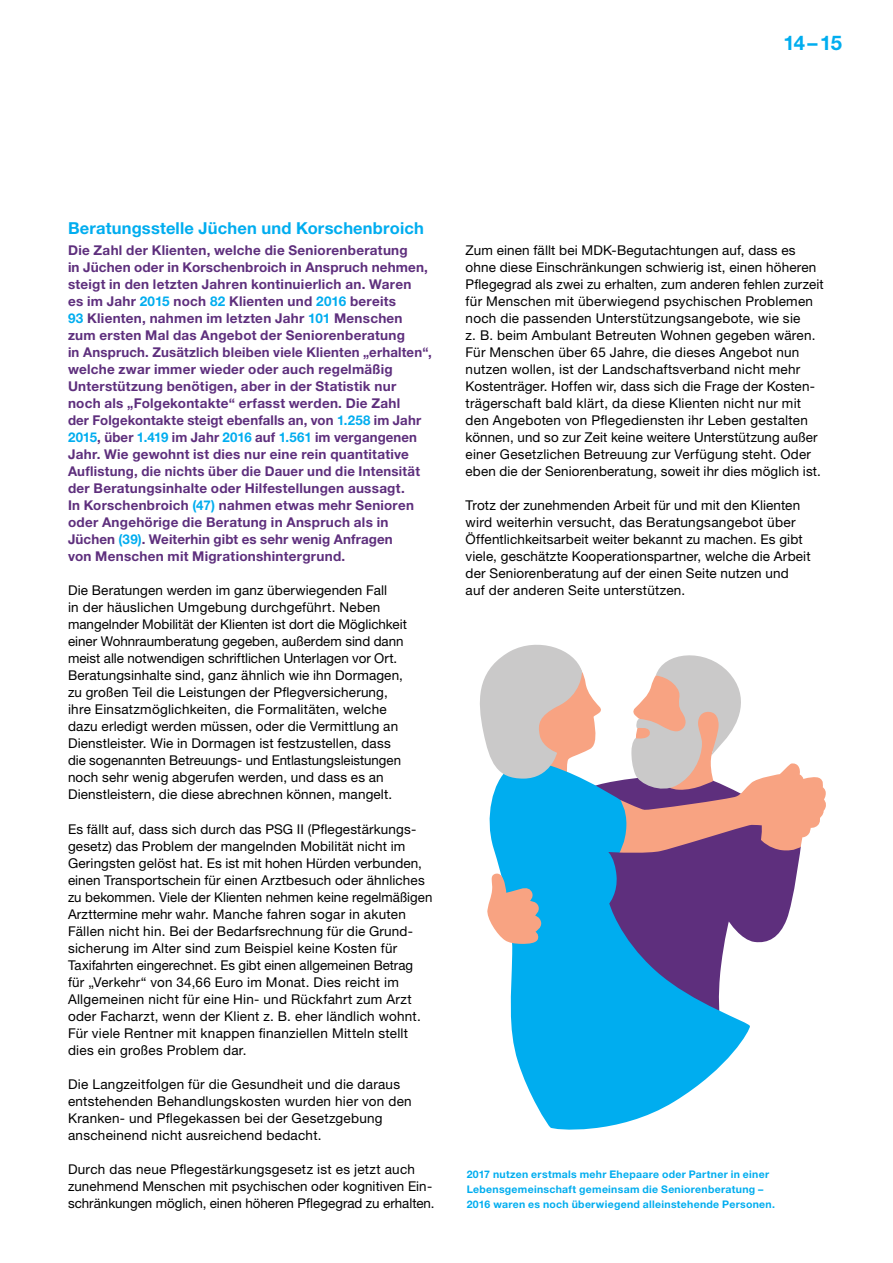
<style>
.page{position:relative;width:893px;height:1263px;background:#fff}
.page>*{position:absolute;margin:0;border:0;box-sizing:border-box;transform-origin:0 0}
.t1{font:700 20.25px "Helvetica Neue";color:#00adef}
.t2{font:700 16.5px "Helvetica Neue";letter-spacing:.01em;color:#00adef}
.t3{font:13.5px/17px "Helvetica Neue";letter-spacing:.01em;color:#000}
.t4{font:700 13.5px/17px "Helvetica Neue";letter-spacing:.02em;color:#5e2f7d}
.t5{font:700 10.5px/15px "Helvetica Neue";letter-spacing:.025em;color:#00adef}
.s1{color:#00adef}
</style>
<div class="page">
<svg style="left:750px;top:853px;width:50px;height:90px;fill:#5e2f7d"></svg>
<svg style="left:631px;top:655px;width:195px;height:198px"></svg>
<svg style="left:489px;top:755px;width:261px;height:375px;fill:#00adef"></svg>
<svg style="left:487px;top:872px;width:55px;height:72px;background:#baafab"></svg>
<svg style="left:480px;top:644px;width:125px;height:139px"></svg>
<h1 class="t1" style="left:784px;top:30px;width:60px">14–15</h1>
<p class="t2" style="left:68px;top:218px;width:357px">Beratungsstelle Jüchen und Korschenbroich</p>
<p class="t4" style="left:68px;top:242px;width:365px">Die Zahl der Klienten, welche die Seniorenberatung<br>in Jüchen oder in Korschenbroich in Anspruch nehmen, steigt in den letzten Jahren kontinuierlich an. Waren<br>es im Jahr <span class="s1">2015</span> noch <span class="s1">82</span> Klienten und <span class="s1">2016</span> bereits<br><span class="s1">93</span> Klienten, nahmen im letzten Jahr <span class="s1">101</span> Menschen zum ersten Mal das Angebot der Seniorenberatung<br>in Anspruch. Zusätzlich bleiben viele Klienten „erhalten“, welche zwar immer wieder oder auch regelmäßig Unterstützung benötigen, aber in der Statistik nur noch als „Folgekontakte“ erfasst werden. Die Zahl<br>der Folgekontakte steigt ebenfalls an, von <span class="s1">1.258</span> im Jahr <span class="s1">2015</span>, über <span class="s1">1.419</span> im Jahr <span class="s1">2016</span> auf <span class="s1">1.561</span> im vergangenen Jahr. Wie gewohnt ist dies nur eine rein quantitative Auflistung, die nichts über die Dauer und die Intensität der Beratungsinhalte oder Hilfestellungen aussagt.<br>In Korschenbroich <span class="s1">(47)</span> nahmen etwas mehr Senioren oder Angehörige die Beratung in Anspruch als in Jüchen <span class="s1">(39)</span>. Weiterhin gibt es sehr wenig Anfragen<br>von Menschen mit Migrationshintergrund.</p>
<p class="t3" style="left:68px;top:582px;width:340px">Die Beratungen werden im ganz überwiegenden Fall<br>in der häuslichen Umgebung durchgeführt. Neben mangelnder Mobilität der Klienten ist dort die Möglichkeit einer Wohnraumberatung gegeben, außerdem sind dann meist alle notwendigen schriftlichen Unterlagen vor Ort.<br>Beratungsinhalte sind, ganz ähnlich wie ihn Dormagen, zu großen Teil die Leistungen der Pflegversicherung, ihre Einsatzmöglichkeiten, die Formalitäten, welche dazu erledigt werden müssen, oder die Vermittlung an Dienstleister. Wie in Dormagen ist festzustellen, dass die sogenannten Betreuungs- und Entlastungsleistungen noch sehr wenig abgerufen werden, und dass es an Dienstleistern, die diese abrechnen können, mangelt.</p>
<p class="t3" style="left:68px;top:820px;width:366px">Es fällt auf, dass sich durch das PSG II (Pflegestärkungs&shy;gesetz) das Problem der mangelnden Mobilität nicht im Geringsten gelöst hat. Es ist mit hohen Hürden verbunden, einen Transportschein für einen Arztbesuch oder ähnliches zu bekommen. Viele der Klienten nehmen keine regelmäßigen Arzttermine mehr wahr. Manche fahren sogar in akuten Fällen nicht hin. Bei der Bedarfsrechnung für die Grund&shy;sicherung im Alter sind zum Beispiel keine Kosten für Taxifahrten eingerechnet. Es gibt einen allgemeinen Betrag für „Verkehr“ von 34,66 Euro im Monat. Dies reicht im Allgemeinen nicht für eine Hin- und Rückfahrt zum Arzt oder Facharzt, wenn der Klient z. B. eher ländlich wohnt.<br>Für viele Rentner mit knappen finanziellen Mitteln stellt dies ein großes Problem dar.</p>
<p class="t3" style="left:68px;top:1075px;width:345px">Die Langzeitfolgen für die Gesundheit und die daraus entstehenden Behandlungskosten wurden hier von den Kranken- und Pflegekassen bei der Gesetzgebung anscheinend nicht ausreichend bedacht.</p>
<p class="t3" style="left:68px;top:1160px;width:368px">Durch das neue Pflegestärkungsgesetz ist es jetzt auch zunehmend Menschen mit psychischen oder kognitiven Ein&shy;schränkungen möglich, einen höheren Pflegegrad zu erhalten.</p>
<p class="t3" style="left:466px;top:242px;width:360px">Zum einen fällt bei MDK-Begutachtungen auf, dass es ohne diese Einschränkungen schwierig ist, einen höheren Pflegegrad als zwei zu erhalten, zum anderen fehlen zurzeit für Menschen mit überwiegend psychischen Problemen noch die passenden Unterstützungsangebote, wie sie<br>z. B. beim Ambulant Betreuten Wohnen gegeben wären.<br>Für Menschen über 65 Jahre, die dieses Angebot nun nutzen wollen, ist der Landschaftsverband nicht mehr Kostenträger. Hoffen wir, dass sich die Frage der Kosten&shy;trägerschaft bald klärt, da diese Klienten nicht nur mit den Angeboten von Pflegediensten ihr Leben gestalten können, und so zur Zeit keine weitere Unterstützung außer einer Gesetzlichen Betreuung zur Verfügung steht. Oder eben die der Seniorenberatung, soweit ihr dies möglich ist.</p>
<p class="t3" style="left:466px;top:497px;width:346px">Trotz der zunehmenden Arbeit für und mit den Klienten wird weiterhin versucht, das Beratungsangebot über Öffentlichkeitsarbeit weiter bekannt zu machen. Es gibt viele, geschätzte Kooperationspartner, welche die Arbeit der Seniorenberatung auf der einen Seite nutzen und auf der anderen Seite unterstützen.</p>
<p class="t5" style="left:467px;top:1166px;width:310px">2017 nutzen erstmals mehr Ehepaare oder Partner in einer<br>Lebensgemeinschaft gemeinsam die Seniorenberatung –<br>2016 waren es noch überwiegend alleinstehende Personen.</p>
</div>
